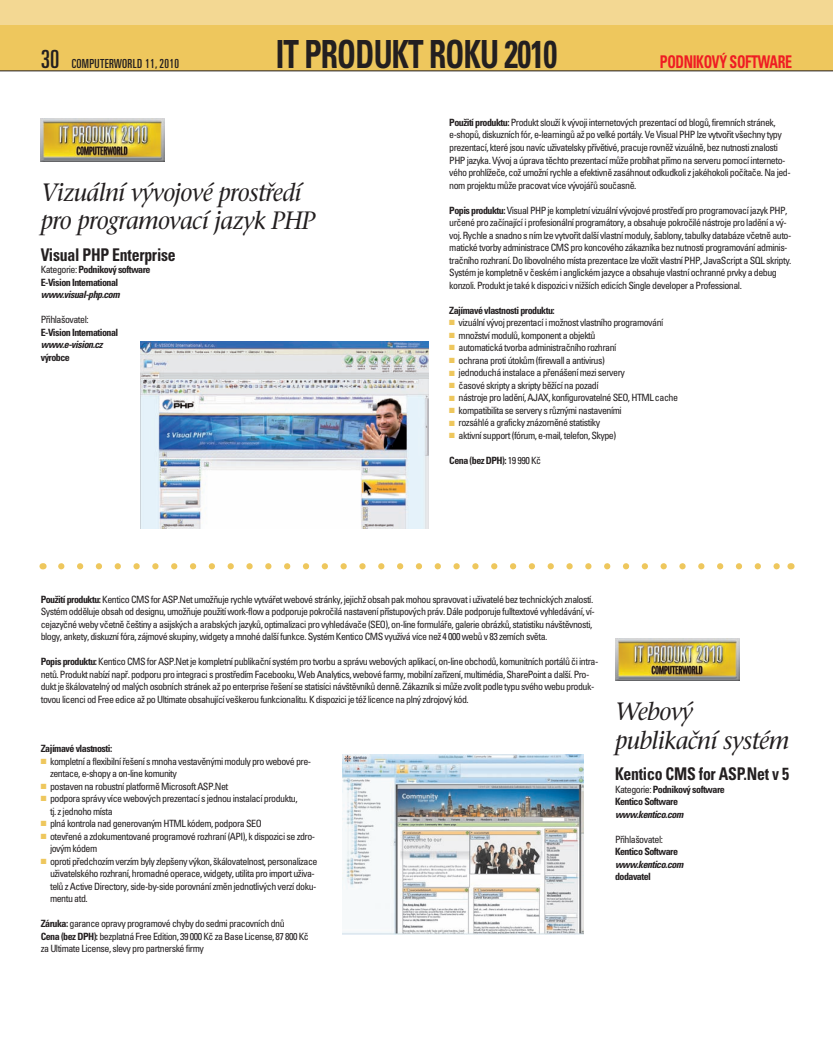
<style>
.page{position:relative;width:833px;height:1053px;background:#fff}
.page>*{position:absolute;margin:0;border:0;box-sizing:border-box;transform-origin:0 0}
.t1{font:700 condensed 38.75px "Univers CE";letter-spacing:-.025em;color:#231f20;scale:.8 1}
.t2{font:italic 25px/28.8px "Stone Serif CE";letter-spacing:-.025em;color:#231f20;scale:.95 1}
.t3{font:700 condensed 17.5px "Univers CE";letter-spacing:-.015em;color:#231f20;scale:.9 1}
.t4{font:700 condensed 17.5px "Univers CE";letter-spacing:-.025em;color:#ee1d23;scale:.8 1}
.t5{font:ultra-condensed 12.5px "Univers CE";letter-spacing:.025em;color:#231f20}
.t6{font:condensed 10px/12.5px "Univers CE";letter-spacing:-.05em;color:#231f20}
.t7{font:700 condensed 10px/12.5px "Univers CE";letter-spacing:-.05em;color:#231f20}
.t8{font:italic 700 condensed 10px "Univers CE";letter-spacing:-.05em;color:#231f20}
.s1{font-size:25px}
.s2{font-weight:400}
.s3{font-weight:700}
.s4{color:#eec75d}
</style>
<div class="page">
<div style="left:0;top:19px;width:833px;height:52px;background:#eec75d"></div>
<img style="left:41px;top:119px;width:124px;height:42px">
<img style="left:615px;top:638px;width:124px;height:42px">
<svg style="left:44px;top:563px;width:746px;height:6px"></svg>
<svg style="left:61px;top:563px;width:720px;height:6px"></svg>
<hr style="left:0;top:71px;width:833px;height:1px;background:#231f20">
<div style="left:0;top:0;width:833px;height:25px;background:#f3d893"></div>
<img style="left:140px;top:341px;width:289px;height:187px">
<img style="left:343px;top:754px;width:240px;height:180px">
<p class="t5" style="left:41px;top:59px;width:140px"><span class="s1">30</span> COMPUTERWORLD 11, 2010</p>
<h1 class="t1" style="left:276px;top:39px;width:353px">IT PRODUKT ROKU 2010</h1>
<h3 class="t4" style="left:660px;top:55px;width:167px">PODNIKOVÝ SOFTWARE</h3>
<h2 class="t2" style="left:41px;top:180px;width:290px">Vizuální vývojové prostředí pro programovací jazyk PHP</h2>
<h3 class="t3" style="left:41px;top:247px;width:151px">Visual PHP Enterprise</h3>
<p class="t7" style="left:41px;top:264px;width:111px"><span class="s2">Kategorie:</span> Podnikový software<br>E-Vision International</p>
<p class="t8" style="left:41px;top:291px;width:80px">www.visual-php.com</p>
<p class="t6" style="left:41px;top:314px;width:49px">Přihlašovatel:</p>
<p class="t7" style="left:41px;top:326px;width:79px">E-Vision International</p>
<p class="t8" style="left:41px;top:341px;width:64px">www.e-vision.cz</p>
<p class="t7" style="left:41px;top:351px;width:31px">výrobce</p>
<p class="t6" style="left:449px;top:117px;width:343px"><span class="s3">Použití produktu:</span> Produkt slouží k vývoji internetových prezentací od blogů, firemních stránek, e-shopů, diskuzních fór, e-learningů až po velké portály. Ve Visual PHP lze vytvořit všechny typy prezentací, které jsou navíc uživatelsky přívětivé, pracuje rovněž vizuálně, bez nutnosti znalosti PHP jazyka. Vývoj a úprava těchto prezentací může probíhat přímo na serveru pomocí interneto&shy;vého prohlížeče, což umožní rychle a efektivně zasáhnout odkudkoli z jakéhokoli počítače. Na jed&shy;nom projektu může pracovat více vývojářů současně.</p>
<p class="t6" style="left:449px;top:204px;width:344px"><span class="s3">Popis produktu:</span> Visual PHP je kompletní vizuální vývojové prostředí pro programovací jazyk PHP, určené pro začínající i profesionální programátory, a obsahuje pokročilé nástroje pro ladění a vý&shy;voj. Rychle a snadno s ním lze vytvořit další vlastní moduly, šablony, tabulky databáze včetně auto&shy;matické tvorby administrace CMS pro koncového zákazníka bez nutnosti programování adminis&shy;tračního rozhraní. Do libovolného místa prezentace lze vložit vlastní PHP, JavaScript a SQL skripty.<br>Systém je kompletně v českém i anglickém jazyce a obsahuje vlastní ochranné prvky a debug konzoli. Produkt je také k dispozici v nižších edicích Single developer a Professional.</p>
<p class="t7" style="left:449px;top:304px;width:107px">Zajímavé vlastnosti produktu:</p>
<p class="t6" style="left:449px;top:317px;width:216px"><span class="s4">■</span> vizuální vývoj prezentací i možnost vlastního programování</p>
<p class="t6" style="left:449px;top:329px;width:148px"><span class="s4">■</span> množství modulů, komponent a objektů</p>
<p class="t6" style="left:449px;top:342px;width:169px"><span class="s4">■</span> automatická tvorba administračního rozhraní</p>
<p class="t6" style="left:449px;top:354px;width:157px"><span class="s4">■</span> ochrana proti útokům (firewall a antivirus)</p>
<p class="t6" style="left:449px;top:367px;width:177px"><span class="s4">■</span> jednoduchá instalace a přenášení mezi servery</p>
<p class="t6" style="left:449px;top:379px;width:151px"><span class="s4">■</span> časové skripty a skripty běžící na pozadí</p>
<p class="t6" style="left:449px;top:392px;width:230px"><span class="s4">■</span> nástroje pro ladění, AJAX, konfigurovatelné SEO, HTML cache</p>
<p class="t6" style="left:449px;top:404px;width:174px"><span class="s4">■</span> kompatibilita se servery s různými nastaveními</p>
<p class="t6" style="left:449px;top:417px;width:152px"><span class="s4">■</span> rozsáhlé a graficky znázorněné statistiky</p>
<p class="t6" style="left:449px;top:429px;width:168px"><span class="s4">■</span> aktivní support (fórum, e-mail, telefon, Skype)</p>
<p class="t7" style="left:449px;top:454px;width:93px">Cena (bez DPH): <span class="s2">19 990 Kč</span></p>
<p class="t6" style="left:41px;top:593px;width:555px"><span class="s3">Použití produktu:</span> Kentico CMS for ASP.Net umožňuje rychle vytvářet webové stránky, jejichž obsah pak mohou spravovat i uživatelé bez technických znalostí.<br>Systém odděluje obsah od designu, umožňuje použití work-flow a podporuje pokročilá nastavení přístupových práv. Dále podporuje fulltextové vyhledávání, ví&shy;cejazyčné weby včetně češtiny a asijských a arabských jazyků, optimalizaci pro vyhledávače (SEO), on-line formuláře, galerie obrázků, statistiku návštěvnosti, blogy, ankety, diskuzní fóra, zájmové skupiny, widgety a mnohé další funkce. Systém Kentico CMS využívá více než 4 000 webů v 83 zemích světa.</p>
<p class="t6" style="left:41px;top:656px;width:559px"><span class="s3">Popis produktu:</span> Kentico CMS for ASP.Net je kompletní publikační systém pro tvorbu a správu webových aplikací, on-line obchodů, komunitních portálů či intra&shy;netů. Produkt nabízí např. podporu pro integraci s prostředím Facebooku, Web Analytics, webové farmy, mobilní zařízení, multimédia, SharePoint a další. Pro&shy;dukt je škálovatelný od malých osobních stránek až po enterprise řešení se statisíci návštěvníků denně. Zákazník si může zvolit podle typu svého webu produk&shy;tovou licenci od Free edice až po Ultimate obsahující veškerou funkcionalitu. K dispozici je též licence na plný zdrojový kód.</p>
<p class="t7" style="left:41px;top:742px;width:73px">Zajímavé vlastnosti:</p>
<p class="t6" style="left:50px;top:755px;width:263px;text-indent:-9px"><span class="s4">■</span> kompletní a flexibilní řešení s mnoha vestavěnými moduly pro webové pre&shy;zentace, e-shopy a on-line komunity</p>
<p class="t6" style="left:41px;top:780px;width:189px"><span class="s4">■</span> postaven na robustní platformě Microsoft ASP.Net</p>
<p class="t6" style="left:50px;top:792px;width:249px;text-indent:-9px"><span class="s4">■</span> podpora správy více webových prezentací s jednou instalací produktu, tj. z jednoho místa</p>
<p class="t6" style="left:41px;top:817px;width:223px"><span class="s4">■</span> plná kontrola nad generovaným HTML kódem, podpora SEO</p>
<p class="t6" style="left:50px;top:830px;width:267px;text-indent:-9px"><span class="s4">■</span> otevřené a zdokumentované programové rozhraní (API), k dispozici se zdro&shy;jovým kódem</p>
<p class="t6" style="left:50px;top:855px;width:269px;text-indent:-9px"><span class="s4">■</span> oproti předchozím verzím byly zlepšeny výkon, škálovatelnost, personalizace uživatelského rozhraní, hromadné operace, widgety, utilita pro import uživa&shy;telů z Active Directory, side-by-side porovnání změn jednotlivých verzí doku&shy;mentu atd.</p>
<p class="t6" style="left:41px;top:917px;width:269px"><span class="s3">Záruka:</span> garance opravy programové chyby do sedmi pracovních dnů<br><span class="s3">Cena (bez DPH):</span> bezplatná Free Edition, 39 000 Kč za Base License, 87 800 Kč za Ultimate License, slevy pro partnerské firmy</p>
<h2 class="t2" style="left:615px;top:699px;width:185px">Webový publikační systém</h2>
<h3 class="t3" style="left:615px;top:767px;width:195px">Kentico CMS for ASP.Net v 5</h3>
<p class="t7" style="left:615px;top:783px;width:111px"><span class="s2">Kategorie:</span> Podnikový software<br>Kentico Software</p>
<p class="t8" style="left:615px;top:810px;width:70px">www.kentico.com</p>
<p class="t6" style="left:615px;top:833px;width:49px">Přihlašovatel:</p>
<p class="t7" style="left:615px;top:846px;width:65px">Kentico Software</p>
<p class="t8" style="left:615px;top:860px;width:70px">www.kentico.com</p>
<p class="t7" style="left:615px;top:871px;width:37px">dodavatel</p>
</div>
